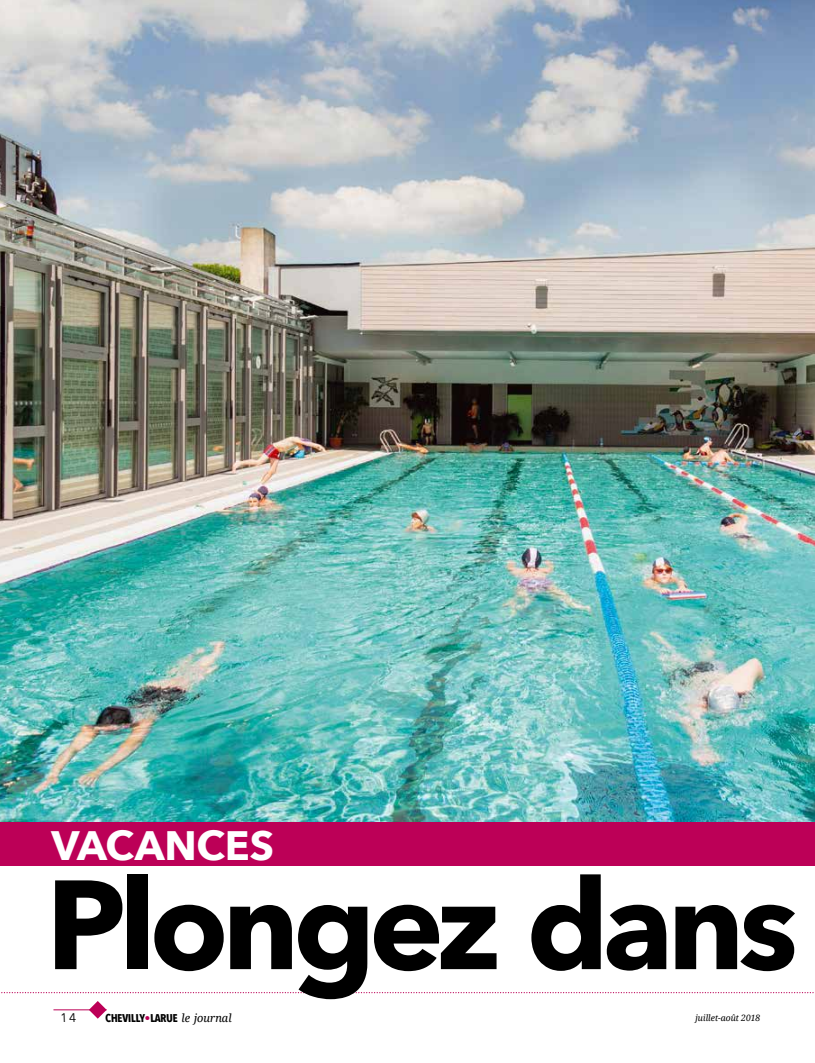
<style>
.page{position:relative;width:815px;height:1063px;background:#fff}
.page>*{position:absolute;margin:0;border:0;box-sizing:border-box;transform-origin:0 0}
.t1{font:700 125.38px "Avenir Next";letter-spacing:-.05em;color:#000}
.t2{font:700 41px "Avenir Next";letter-spacing:-.01em;color:#fff}
.t3{font:12.5px "Avenir Next";color:#000}
.t4{font:700 11.25px "Avenir Next Condensed";color:#000}
.t5{font:italic 8.75px "Droid Serif";color:#000}
.s1{color:#bc0057}
.s2{font-family:"Droid Serif";font-weight:400;font-style:italic}
</style>
<div class="page">
<hr style="left:53px;top:1010px;width:54px;height:1px;background:#bc0057">
<svg style="left:89px;top:1001px;width:18px;height:18px"></svg>
<svg style="left:1px;top:992px;width:813px;height:1px"></svg>
<img style="left:0;top:0;width:815px;height:822px">
<div style="left:0;top:822px;width:815px;height:44px;background:#bc0057"></div>
<h2 class="t2" style="left:51px;top:810px;width:224px">VACANCES</h2>
<h1 class="t1" style="left:46px;top:817px;width:754px">Plongez dans</h1>
<p class="t3" style="left:61px;top:1007px;width:18px">14</p>
<p class="t4" style="left:106px;top:1011px;width:128px">CHEVILLY<span class="s1">•</span>LARUE <span class="s2">le journal</span></p>
<p class="t5" style="left:696px;top:1013px;width:67px">juillet-août 2018</p>
</div>
